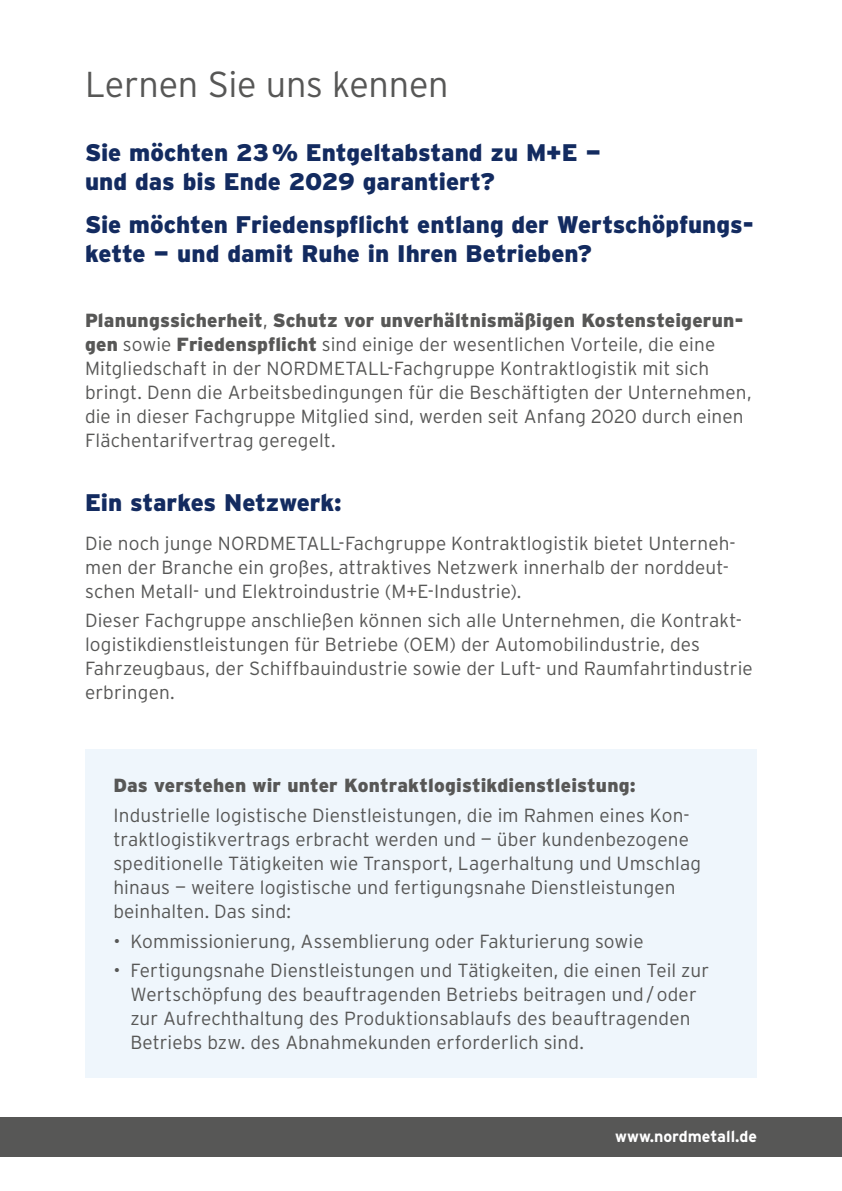
<style>
.page{position:relative;width:842px;height:1191px;background:#fff}
.page>*{position:absolute;margin:0;border:0;box-sizing:border-box;transform-origin:0 0}
.Headline{font:300 36px "Interstate";letter-spacing:-.01em;color:#575756}
.Überschrift{font:900 24px/28.8px "Interstate";letter-spacing:-.005em;color:#132b60}
.Fließtext{font:300 19px/24px "Interstate";letter-spacing:.005em;color:#575756}
.Bullet_Fließtext{font:300 19px/24px "Interstate";letter-spacing:.005em;color:#575756}
.Fließtext-2{font:900 19px "Interstate";letter-spacing:.005em;color:#575756}
.t1{font:700 16px "Interstate";color:#fff}
.s1{font-weight:900}
</style>
<div class="page">
<div style="left:85px;top:748px;width:672px;height:329px;background:#eff6fc"></div>
<div style="left:0;top:1117px;width:842px;height:40px;background:#575756"></div>
<p class="Headline" style="left:85px;top:64px;width:365px">Lernen Sie uns kennen</p>
<p class="Überschrift" style="left:85px;top:138px;width:518px">Sie möchten 23% Entgeltabstand zu M+E — und das bis Ende 2029 garantiert?</p>
<p class="Überschrift" style="left:85px;top:210px;width:667px">Sie möchten Friedenspflicht entlang der Wertschöpfungs&shy;kette — und damit Ruhe in Ihren Betrieben?</p>
<p class="Fließtext" style="left:85px;top:308px;width:668px"><span class="s1">Planungssicherheit</span>, <span class="s1">Schutz vor unverhältnismäßigen Kostensteigerun&shy;gen</span> sowie <span class="s1">Friedenspflicht</span> sind einige der wesentlichen Vorteile, die eine Mitgliedschaft in der NORDMETALL-Fachgruppe Kontraktlogistik mit sich bringt. Denn die Arbeitsbedingungen für die Beschäftigten der Unternehmen, die in dieser Fachgruppe Mitglied sind, werden seit Anfang 2020 durch einen Flächentarifvertrag geregelt.</p>
<p class="Überschrift" style="left:85px;top:488px;width:258px">Ein starkes Netzwerk:</p>
<p class="Fließtext" style="left:85px;top:530px;width:652px">Die noch junge NORDMETALL-Fachgruppe Kontraktlogistik bietet Unterneh&shy;men der Branche ein großes, attraktives Netzwerk innerhalb der norddeut&shy;schen Metall- und Elektroindustrie (M+E-Industrie).</p>
<p class="Fließtext" style="left:85px;top:608px;width:669px">Dieser Fachgruppe anschließen können sich alle Unternehmen, die Kontrakt&shy;logistikdienstleistungen für Betriebe (OEM) der Automobilindustrie, des Fahrzeugbaus, der Schiffbauindustrie sowie der Luft- und Raumfahrtindustrie erbringen.</p>
<p class="Fließtext-2" style="left:113px;top:774px;width:524px">Das verstehen wir unter Kontraktlogistikdienstleistung:</p>
<p class="Fließtext" style="left:113px;top:803px;width:589px">Industrielle logistische Dienstleistungen, die im Rahmen eines Kon&shy;traktlogistikvertrags erbracht werden und — über kundenbezogene speditionelle Tätigkeiten wie Transport, Lagerhaltung und Umschlag hinaus — weitere logistische und fertigungsnahe Dienstleistungen beinhalten. Das sind:</p>
<p class="Bullet_Fließtext" style="left:113px;top:928px;width:532px">• Kommissionierung, Assemblierung oder Fakturierung sowie</p>
<p class="Bullet_Fließtext" style="left:130px;top:958px;width:580px;text-indent:-17px">• Fertigungsnahe Dienstleistungen und Tätigkeiten, die einen Teil zur Wertschöpfung des beauftragenden Betriebs beitragen und/oder zur Aufrechthaltung des Produktionsablaufs des beauftragenden Betriebs bzw. des Abnahmekunden erforderlich sind.</p>
<p class="t1" style="left:615px;top:1127px;width:143px">www.nordmetall.de</p>
</div>
